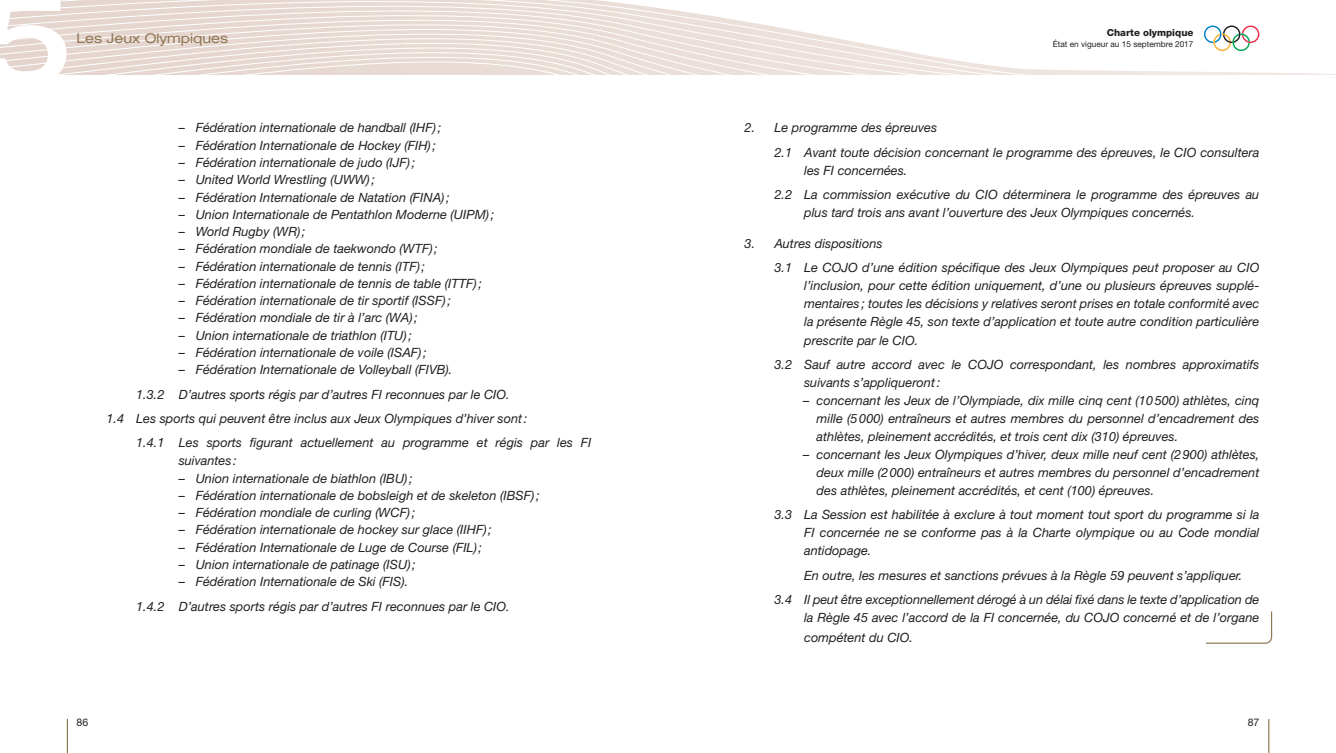
<style>
.page{position:relative;width:1336px;height:753px;background:#fff}
.page>*{position:absolute;margin:0;border:0;box-sizing:border-box;transform-origin:0 0}
.t1{font:expanded 13.5px "Helvetica Neue LT Std";color:#917854}
.t2{font:italic 12.75px/18px "Helvetica Neue LT Std";color:#231f20}
.t3{font:10.5px "Helvetica Neue LT Std";color:#231f20}
.t4{font:800 9.75px "Helvetica Neue LT Std";color:#231f20}
.t5{font:8.25px "Helvetica Neue LT Std";color:#231f20}
</style>
<div class="page">
<svg style="left:1104px;top:25px;width:218px;height:49px"></svg>
<svg style="left:66px;top:0;width:1038px;height:75px"></svg>
<svg style="left:1203px;top:26px;width:56px;height:25px"></svg>
<hr style="left:1267px;top:719px;width:2px;height:34px;background:#917854">
<hr style="left:67px;top:719px;width:1px;height:34px;background:#917854">
<svg style="left:0;top:0;width:66px;height:75px"></svg>
<svg style="left:1205px;top:611px;width:67px;height:33px"></svg>
<p class="t1" style="left:77px;top:30px;width:153px">Les Jeux Olympiques</p>
<p class="t4" style="left:1106px;top:27px;width:88px">Charte olympique</p>
<p class="t5" style="left:1052px;top:39px;width:142px">état en vigueur au 15 septembre 2017</p>
<p class="t2" style="left:179px;top:119px;width:264px">– Fédération internationale de handball (IHF);</p>
<p class="t2" style="left:179px;top:136px;width:259px">– Fédération Internationale de Hockey (FIH);</p>
<p class="t2" style="left:179px;top:153px;width:238px">– Fédération internationale de judo (IJF);</p>
<p class="t2" style="left:179px;top:170px;width:198px">– United World Wrestling (UWW);</p>
<p class="t2" style="left:179px;top:188px;width:272px">– Fédération Internationale de Natation (FINA);</p>
<p class="t2" style="left:179px;top:205px;width:317px">– Union Internationale de Pentathlon Moderne (UIPM);</p>
<p class="t2" style="left:179px;top:222px;width:128px">– World Rugby (WR);</p>
<p class="t2" style="left:179px;top:239px;width:261px">– Fédération mondiale de taekwondo (WTF);</p>
<p class="t2" style="left:179px;top:257px;width:248px">– Fédération internationale de tennis (ITF);</p>
<p class="t2" style="left:179px;top:274px;width:305px">– Fédération internationale de tennis de table (ITTF);</p>
<p class="t2" style="left:179px;top:291px;width:274px">– Fédération internationale de tir sportif (ISSF);</p>
<p class="t2" style="left:179px;top:308px;width:240px">– Fédération mondiale de tir à l’arc (WA);</p>
<p class="t2" style="left:179px;top:326px;width:235px">– Union internationale de triathlon (ITU);</p>
<p class="t2" style="left:179px;top:343px;width:249px">– Fédération internationale de voile (ISAF);</p>
<p class="t2" style="left:179px;top:360px;width:275px">– Fédération Internationale de Volleyball (FIVB).</p>
<p class="t2" style="left:136px;top:385px;width:375px">1.3.2 D’autres sports régis par d’autres FI reconnues par le CIO.</p>
<p class="t2" style="left:106px;top:409px;width:422px">1.4 Les sports qui peuvent être inclus aux Jeux Olympiques d’hiver sont:</p>
<p class="t2" style="left:136px;top:433px;width:457px">1.4.1 Les sports figurant actuellement au programme et régis par les FI</p>
<p class="t2" style="left:179px;top:451px;width:60px">suivantes :</p>
<p class="t2" style="left:179px;top:469px;width:235px">– Union internationale de biathlon (IBU);</p>
<p class="t2" style="left:179px;top:486px;width:362px">– Fédération internationale de bobsleigh et de skeleton (IBSF);</p>
<p class="t2" style="left:179px;top:503px;width:238px">– Fédération mondiale de curling (WCF);</p>
<p class="t2" style="left:179px;top:520px;width:314px">– Fédération internationale de hockey sur glace (IIHF);</p>
<p class="t2" style="left:179px;top:538px;width:305px">– Fédération Internationale de Luge de Course (FIL);</p>
<p class="t2" style="left:179px;top:555px;width:238px">– Union internationale de patinage (ISU);</p>
<p class="t2" style="left:136px;top:569px;width:375px;line-height:24.5px;text-indent:43px">– Fédération Internationale de Ski (FIS).<br>1.4.2 D’autres sports régis par d’autres FI reconnues par le CIO.</p>
<p class="t2" style="left:774px;top:115px;width:486px;line-height:24.5px;text-indent:-30px">2. Le programme des épreuves<br>2.1 Avant toute décision concernant le programme des épreuves, le CIO consultera</p>
<p class="t2" style="left:774px;top:158px;width:486px;line-height:24.5px;text-indent:30px">les FI concernées.<br>2.2 La commission exécutive du CIO déterminera le programme des épreuves au</p>
<p class="t2" style="left:804px;top:203px;width:392px">plus tard trois ans avant l’ouverture des Jeux Olympiques concernés.</p>
<p class="t2" style="left:774px;top:231px;width:486px;line-height:24.5px;text-indent:-30px">3. Autres dispositions<br>3.1 Le COJO d’une édition spécifique des Jeux Olympiques peut proposer au CIO</p>
<p class="t2" style="left:804px;top:277px;width:456px;text-align:justify">l’inclusion, pour cette édition uniquement, d’une ou plusieurs épreuves supplé&shy;mentaires ; toutes les décisions y relatives seront prises en totale conformité avec la présente Règle 45, son texte d’application et toute autre condition particulière prescrite par le CIO.</p>
<p class="t2" style="left:804px;top:355px;width:456px;text-indent:-30px">3.2 Sauf autre accord avec le COJO correspondant, les nombres approximatifs suivants s’appliqueront:</p>
<p class="t2" style="left:816px;top:391px;width:444px;text-align:justify;text-indent:-14px">– concernant les Jeux de l’Olympiade, dix mille cinq cent (10500) athlètes, cinq mille (5000) entraîneurs et autres membres du personnel d’encadrement des athlètes, pleinement accrédités, et trois cent dix (310) épreuves.</p>
<p class="t2" style="left:816px;top:445px;width:444px;text-align:justify;text-indent:-14px">– concernant les Jeux Olympiques d’hiver, deux mille neuf cent (2900) athlètes, deux mille (2000) entraîneurs et autres membres du personnel d’encadrement des athlètes, pleinement accrédités, et cent (100) épreuves.</p>
<p class="t2" style="left:804px;top:505px;width:457px;text-align:justify;text-indent:-30px">3.3 La Session est habilitée à exclure à tout moment tout sport du programme si la FI concernée ne se conforme pas à la Charte olympique ou au Code mondial antidopage.</p>
<p class="t2" style="left:774px;top:563px;width:486px;line-height:24.5px;text-indent:30px">En outre, les mesures et sanctions prévues à la Règle 59 peuvent s’appliquer.<br>3.4 Il peut être exceptionnellement dérogé à un délai fixé dans le texte d’application de</p>
<p class="t2" style="left:804px;top:607px;width:456px;line-height:19.5px">la Règle 45 avec l’accord de la FI concernée, du COJO concerné et de l’organe compétent du CIO.</p>
<p class="t3" style="left:77px;top:716px;width:13px">86</p>
<p class="t3" style="left:1247px;top:716px;width:13px">87</p>
</div>
